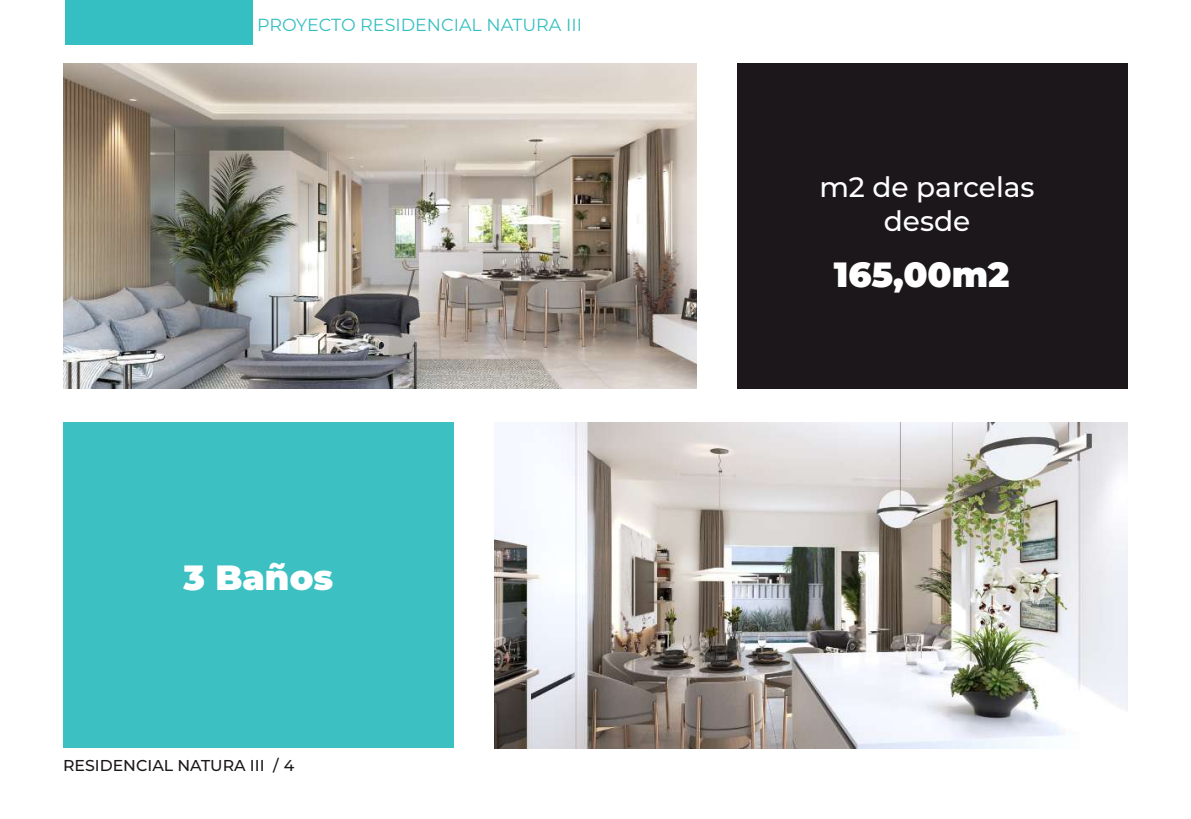
<style>
.page{position:relative;width:1191px;height:819px;background:#fff}
.page>*{position:absolute;margin:0;border:0;box-sizing:border-box;transform-origin:0 0}
.t1{font:900 35px "Montserrat";color:#fff}
.t2{font:500 28px/33.6px "Montserrat";color:#fff;text-align:center}
.t3{font:17.5px "Montserrat";color:#35bfc2}
.t4{font:500 15.75px "Montserrat";color:#1b171a}
</style>
<div class="page">
<div style="left:65px;top:0;width:188px;height:44px;background:#35bfc2"></div>
<img style="left:63px;top:63px;width:633px;height:326px">
<img style="left:494px;top:422px;width:634px;height:326px">
<div style="left:737px;top:63px;width:391px;height:326px;background:#1b171a"></div>
<div style="left:63px;top:422px;width:391px;height:326px;background:#3cc0c2"></div>
<p class="t3" style="left:257px;top:13px;width:326px">PROYECTO RESIDENCIAL NATURA III</p>
<h1 class="t1" style="left:183px;top:551px;width:151px">3 Baños</h1>
<p class="t4" style="left:63px;top:754px;width:233px">RESIDENCIAL NATURA III / 4</p>
<h2 class="t2" style="left:819px;top:169px;width:217px">m2 de parcelas desde</h2>
<h1 class="t1" style="left:834px;top:248px;width:177px">165,00m2</h1>
</div>
